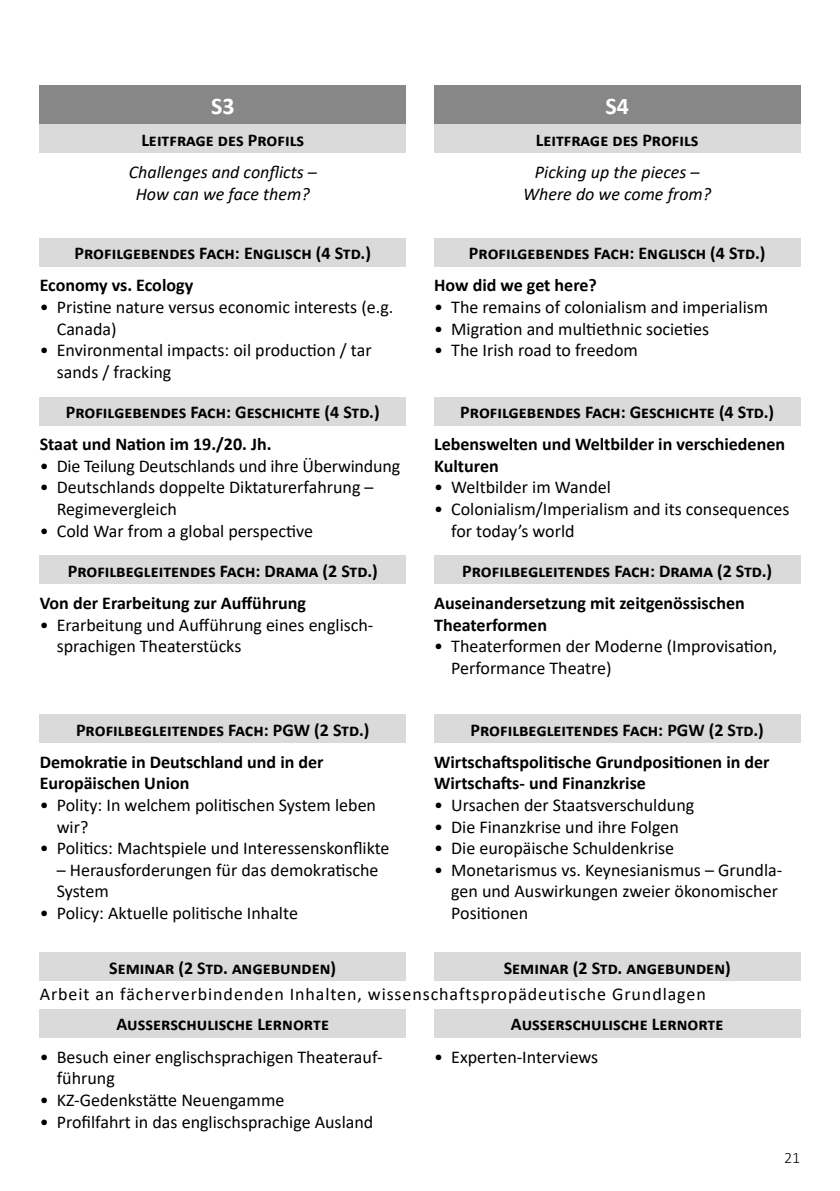
<style>
.page{position:relative;width:840px;height:1191px;background:#fff}
.page>*{position:absolute;margin:0;border:0;box-sizing:border-box;transform-origin:0 0}
.t1{font:700 24px "Calibri";color:#fff}
.t2{font:18px/21.6px "Calibri";color:#000}
.t3{font:700 18px/21.6px "Calibri";color:#000}
.t4{font:italic 18px/21.6px "Calibri";color:#000;text-align:center}
.t5{font:18px "Calibri";letter-spacing:.05em;color:#000}
.t6{font:300 16px "Calibri";color:#000}
</style>
<div class="page">
<div style="left:40px;top:85px;width:365px;height:40px;background:#878787"></div>
<div style="left:434px;top:85px;width:365px;height:40px;background:#878787"></div>
<div style="left:40px;top:1009px;width:365px;height:28px;background:#dadada"></div>
<div style="left:434px;top:1009px;width:365px;height:28px;background:#dadada"></div>
<div style="left:40px;top:952px;width:365px;height:29px;background:#dadada"></div>
<div style="left:434px;top:952px;width:365px;height:29px;background:#dadada"></div>
<div style="left:40px;top:125px;width:365px;height:28px;background:#dadada"></div>
<div style="left:434px;top:125px;width:365px;height:28px;background:#dadada"></div>
<div style="left:40px;top:238px;width:365px;height:28px;background:#dadada"></div>
<div style="left:434px;top:238px;width:365px;height:28px;background:#dadada"></div>
<div style="left:40px;top:714px;width:365px;height:29px;background:#dadada"></div>
<div style="left:434px;top:714px;width:365px;height:29px;background:#dadada"></div>
<div style="left:40px;top:397px;width:365px;height:28px;background:#dadada"></div>
<div style="left:434px;top:397px;width:365px;height:28px;background:#dadada"></div>
<div style="left:40px;top:556px;width:365px;height:28px;background:#dadada"></div>
<div style="left:434px;top:556px;width:365px;height:28px;background:#dadada"></div>
<h1 class="t1" style="left:211px;top:89px;width:25px">S3</h1>
<h1 class="t1" style="left:605px;top:89px;width:25px">S4</h1>
<p class="t3" style="left:141px;top:129px;width:164px">Leitfrage des Profils</p>
<p class="t3" style="left:535px;top:129px;width:164px">Leitfrage des Profils</p>
<p class="t4" style="left:129px;top:160px;width:189px">Challenges and conflicts –<br>How can we face them?</p>
<p class="t4" style="left:523px;top:160px;width:189px">Picking up the pieces –<br>Where do we come from?</p>
<p class="t3" style="left:74px;top:242px;width:298px">Profilgebendes Fach: Englisch (4 Std.)</p>
<p class="t3" style="left:468px;top:242px;width:298px">Profilgebendes Fach: Englisch (4 Std.)</p>
<p class="t3" style="left:40px;top:274px;width:155px">Economy vs. Ecology</p>
<p class="t2" style="left:57px;top:296px;width:338px;text-indent:-17px">• Pristine nature versus economic interests (e.g.<br>Canada)</p>
<p class="t2" style="left:57px;top:339px;width:316px;text-indent:-17px">• Environmental impacts: oil production / tar sands / fracking</p>
<p class="t3" style="left:434px;top:274px;width:164px">How did we get here?</p>
<p class="t2" style="left:434px;top:296px;width:335px">• The remains of colonialism and imperialism</p>
<p class="t2" style="left:434px;top:317px;width:276px">• Migration and multiethnic societies</p>
<p class="t2" style="left:434px;top:339px;width:205px">• The Irish road to freedom</p>
<p class="t3" style="left:66px;top:401px;width:315px">Profilgebendes Fach: Geschichte (4 Std.)</p>
<p class="t3" style="left:460px;top:401px;width:315px">Profilgebendes Fach: Geschichte (4 Std.)</p>
<p class="t3" style="left:40px;top:433px;width:233px">Staat und Nation im 19./20. Jh.</p>
<p class="t2" style="left:40px;top:454px;width:362px">• Die Teilung Deutschlands und ihre Überwindung</p>
<p class="t2" style="left:57px;top:476px;width:318px;text-indent:-17px">• Deutschlands doppelte Diktaturerfahrung –<br>Regimevergleich</p>
<p class="t2" style="left:40px;top:519px;width:274px">• Cold War from a global perspective</p>
<p class="t3" style="left:434px;top:433px;width:352px">Lebenswelten und Weltbilder in verschiedenen<br>Kulturen</p>
<p class="t2" style="left:434px;top:476px;width:178px">• Weltbilder im Wandel</p>
<p class="t2" style="left:451px;top:498px;width:339px;text-indent:-17px">• Colonialism/Imperialism and its consequences for today’s world</p>
<p class="t3" style="left:68px;top:560px;width:311px">Profilbegleitendes Fach: Drama (2 Std.)</p>
<p class="t3" style="left:462px;top:560px;width:311px">Profilbegleitendes Fach: Drama (2 Std.)</p>
<p class="t3" style="left:40px;top:592px;width:267px">Von der Erarbeitung zur Aufführung</p>
<p class="t2" style="left:57px;top:613px;width:318px;text-indent:-17px">• Erarbeitung und Aufführung eines englisch&shy;sprachigen Theaterstücks</p>
<p class="t3" style="left:434px;top:592px;width:312px">Auseinandersetzung mit zeitgenössischen<br>Theaterformen</p>
<p class="t2" style="left:451px;top:635px;width:327px;text-indent:-17px">• Theaterformen der Moderne (Improvisation,<br>Performance Theatre)</p>
<p class="t3" style="left:76px;top:718px;width:295px">Profilbegleitendes Fach: PGW (2 Std.)</p>
<p class="t3" style="left:470px;top:718px;width:295px">Profilbegleitendes Fach: PGW (2 Std.)</p>
<p class="t3" style="left:40px;top:751px;width:285px">Demokratie in Deutschland und in der<br>Europäischen Union</p>
<p class="t2" style="left:57px;top:793px;width:320px;text-indent:-17px">• Polity: In welchem politischen System leben wir?</p>
<p class="t2" style="left:40px;top:837px;width:351px">• Politics: Machtspiele und Interessenskonflikte</p>
<p class="t2" style="left:57px;top:858px;width:323px">– Herausforderungen für das demokratische<br>System</p>
<p class="t2" style="left:40px;top:901px;width:259px">• Policy: Aktuelle politische Inhalte</p>
<p class="t3" style="left:434px;top:751px;width:337px">Wirtschaftspolitische Grundpositionen in der<br>Wirtschafts- und Finanzkrise</p>
<p class="t2" style="left:434px;top:793px;width:261px">• Ursachen der Staatsverschuldung</p>
<p class="t2" style="left:434px;top:815px;width:246px">• Die Finanzkrise und ihre Folgen</p>
<p class="t2" style="left:434px;top:837px;width:241px">• Die europäische Schuldenkrise</p>
<p class="t2" style="left:451px;top:858px;width:332px;text-indent:-17px">• Monetarismus vs. Keynesianismus – Grundla&shy;gen und Auswirkungen zweier ökonomischer<br>Positionen</p>
<p class="t3" style="left:109px;top:956px;width:228px">Seminar (2 Std. angebunden)</p>
<p class="t3" style="left:503px;top:956px;width:228px">Seminar (2 Std. angebunden)</p>
<p class="t5" style="left:40px;top:981px;width:667px">Arbeit an fächerverbindenden Inhalten, wissenschaftspropädeutische Grundlagen</p>
<p class="t3" style="left:116px;top:1013px;width:214px">Ausserschulische Lernorte</p>
<p class="t3" style="left:510px;top:1013px;width:214px">Ausserschulische Lernorte</p>
<p class="t2" style="left:57px;top:1045px;width:327px;text-indent:-17px">• Besuch einer englischsprachigen Theaterauf&shy;führung</p>
<p class="t2" style="left:40px;top:1088px;width:246px">• KZ-Gedenkstätte Neuengamme</p>
<p class="t2" style="left:40px;top:1110px;width:335px">• Profilfahrt in das englischsprachige Ausland</p>
<p class="t2" style="left:434px;top:1045px;width:165px">• Experten-Interviews</p>
<p class="t6" style="left:783px;top:1147px;width:18px">21</p>
</div>
